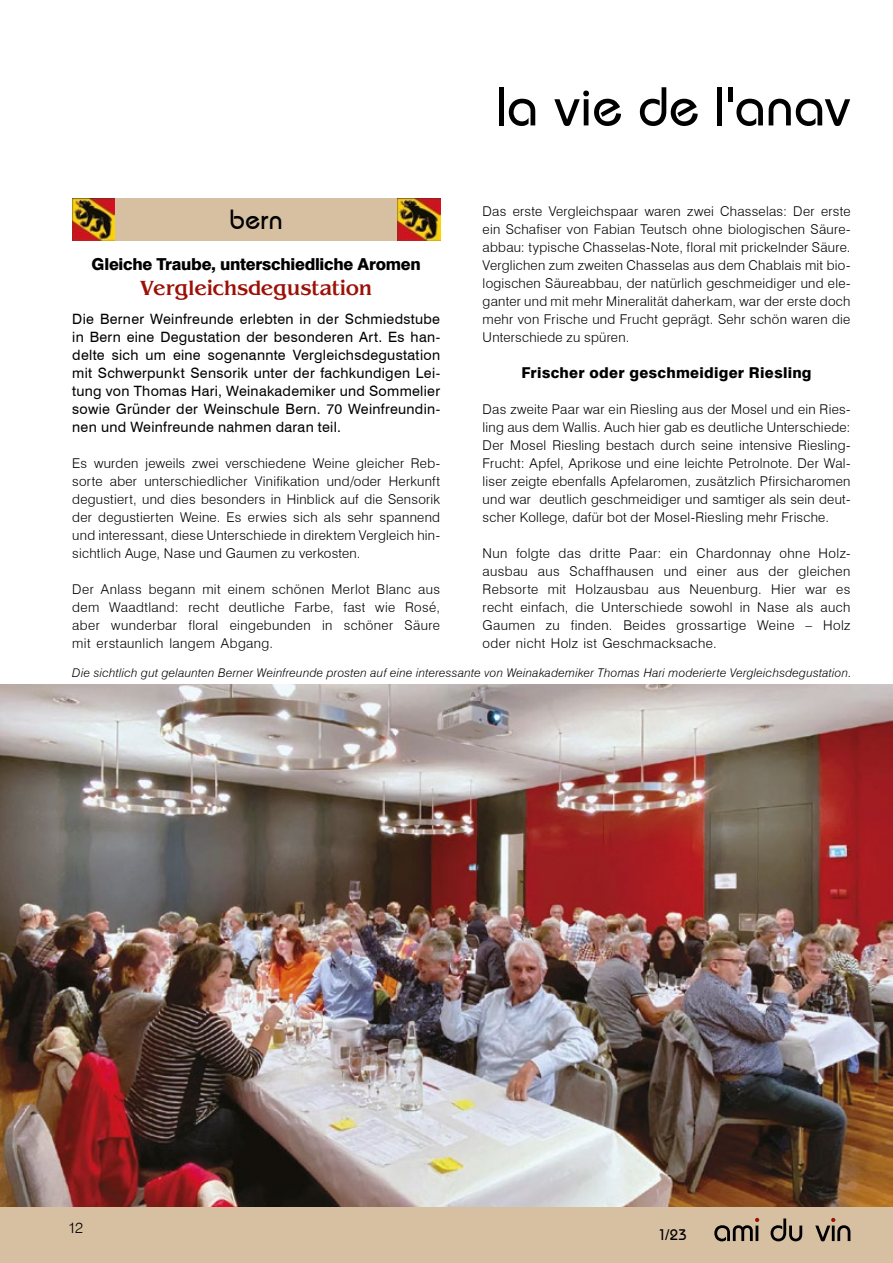
<style>
.page{position:relative;width:893px;height:1263px;background:#fff}
.page>*{position:absolute;margin:0;border:0;box-sizing:border-box;transform-origin:0 0}
.t1{font:54px "Dyname SSK";color:#000}
.t2{font:27px "Dyname SSK";color:#000}
.Corps_de_texte{font:700 21px "Wand SSK";color:#9c1006}
.Corps_de_texte-2{font:800 16.5px "Swiss 721 BT";letter-spacing:-.015em;color:#000}
.Corps_de_texte-3{font:800 15px "Swiss 721 BT";letter-spacing:.015em;color:#000}
.t3{font:15px "Dyname SSK";color:#000}
.t4{font:300 15px "Swiss 721 BT";color:#000}
.Corps_de_texte-4{font:14.25px/18px "Swiss 721 BT";letter-spacing:.02em;color:#000;text-align:justify}
.Corps_de_texte-5{font:300 13.5px/18px "Swiss 721 BT";letter-spacing:.02em;color:#000;text-align:justify}
.Corps_de_texte-6{font:italic 300 12px "Swiss 721 BT";letter-spacing:.02em;color:#000}
</style>
<div class="page">
<div style="left:0;top:1206px;width:893px;height:57px;background:#d7c0a2"></div>
<svg style="left:714px;top:1218px;width:136px;height:23px"></svg>
<div style="left:72px;top:198px;width:368px;height:43px;background:#d7c0a2"></div>
<img style="left:72px;top:198px;width:43px;height:43px">
<img style="left:398px;top:198px;width:42px;height:43px">
<img style="left:0;top:684px;width:893px;height:522px">
<p class="t2" style="left:230px;top:204px;width:54px">bern</p>
<p class="Corps_de_texte-2" style="left:92px;top:254px;width:331px">Gleiche Traube, unterschiedliche Aromen</p>
<p class="Corps_de_texte" style="left:140px;top:276px;width:234px">Vergleichsdegustation</p>
<p class="Corps_de_texte-4" style="left:72px;top:309px;width:369px">Die Berner Weinfreunde erlebten in der Schmiedstube in Bern eine Degustation der besonderen Art. Es han&shy;delte sich um eine sogenannte Vergleichsdegustation mit Schwerpunkt Sensorik unter der fachkundigen Lei&shy;tung von Thomas Hari, Weinakademiker und Sommelier sowie Gründer der Weinschule Bern. 70 Weinfreundin&shy;nen und Weinfreunde nahmen daran teil.</p>
<p class="Corps_de_texte-5" style="left:72px;top:454px;width:369px">Es wurden jeweils zwei verschiedene Weine gleicher Reb&shy;sorte aber unterschiedlicher Vinifikation und/oder Herkunft degustiert, und dies besonders in Hinblick auf die Sensorik der degustierten Weine. Es erwies sich als sehr spannend und interessant, diese Unterschiede in direktem Vergleich hin&shy;sichtlich Auge, Nase und Gaumen zu verkosten.</p>
<p class="Corps_de_texte-5" style="left:72px;top:580px;width:369px">Der Anlass begann mit einem schönen Merlot Blanc aus dem Waadtland: recht deutliche Farbe, fast wie Rosé, aber wunderbar floral eingebunden in schöner Säure mit erstaunlich langem Abgang.</p>
<h1 class="t1" style="left:496px;top:74px;width:356px">la vie de l'anav</h1>
<p class="Corps_de_texte-5" style="left:483px;top:202px;width:369px">Das erste Vergleichspaar waren zwei Chasselas: Der erste ein Schafiser von Fabian Teutsch ohne biologischen Säure&shy;abbau: typische Chasselas-Note, floral mit prickelnder Säure.<br>Verglichen zum zweiten Chasselas aus dem Chablais mit bio&shy;logischen Säureabbau, der natürlich geschmeidiger und ele&shy;ganter und mit mehr Mineralität daherkam, war der erste doch mehr von Frische und Frucht geprägt. Sehr schön waren die Unterschiede zu spüren.</p>
<p class="Corps_de_texte-3" style="left:521px;top:364px;width:292px">Frischer oder geschmeidiger Riesling</p>
<p class="Corps_de_texte-5" style="left:483px;top:400px;width:369px">Das zweite Paar war ein Riesling aus der Mosel und ein Ries&shy;ling aus dem Wallis. Auch hier gab es deutliche Unterschiede:<br>Der Mosel Riesling bestach durch seine intensive Riesling-Frucht: Apfel, Aprikose und eine leichte Petrolnote. Der Wal&shy;liser zeigte ebenfalls Apfelaromen, zusätzlich Pfirsicharomen und war deutlich geschmeidiger und samtiger als sein deut&shy;scher Kollege, dafür bot der Mosel-Riesling mehr Frische.</p>
<p class="Corps_de_texte-5" style="left:483px;top:544px;width:369px">Nun folgte das dritte Paar: ein Chardonnay ohne Holz&shy;ausbau aus Schaffhausen und einer aus der gleichen Rebsorte mit Holzausbau aus Neuenburg. Hier war es recht einfach, die Unterschiede sowohl in Nase als auch Gaumen zu finden. Beides grossartige Weine – Holz oder nicht Holz ist Geschmacksache.</p>
<p class="Corps_de_texte-6" style="left:72px;top:666px;width:781px">Die sichtlich gut gelaunten Berner Weinfreunde prosten auf eine interessante von Weinakademiker Thomas Hari moderierte Vergleichsdegustation.</p>
<p class="t4" style="left:68px;top:1219px;width:17px">12</p>
<p class="t3" style="left:657px;top:1226px;width:31px">1/23</p>
</div>
